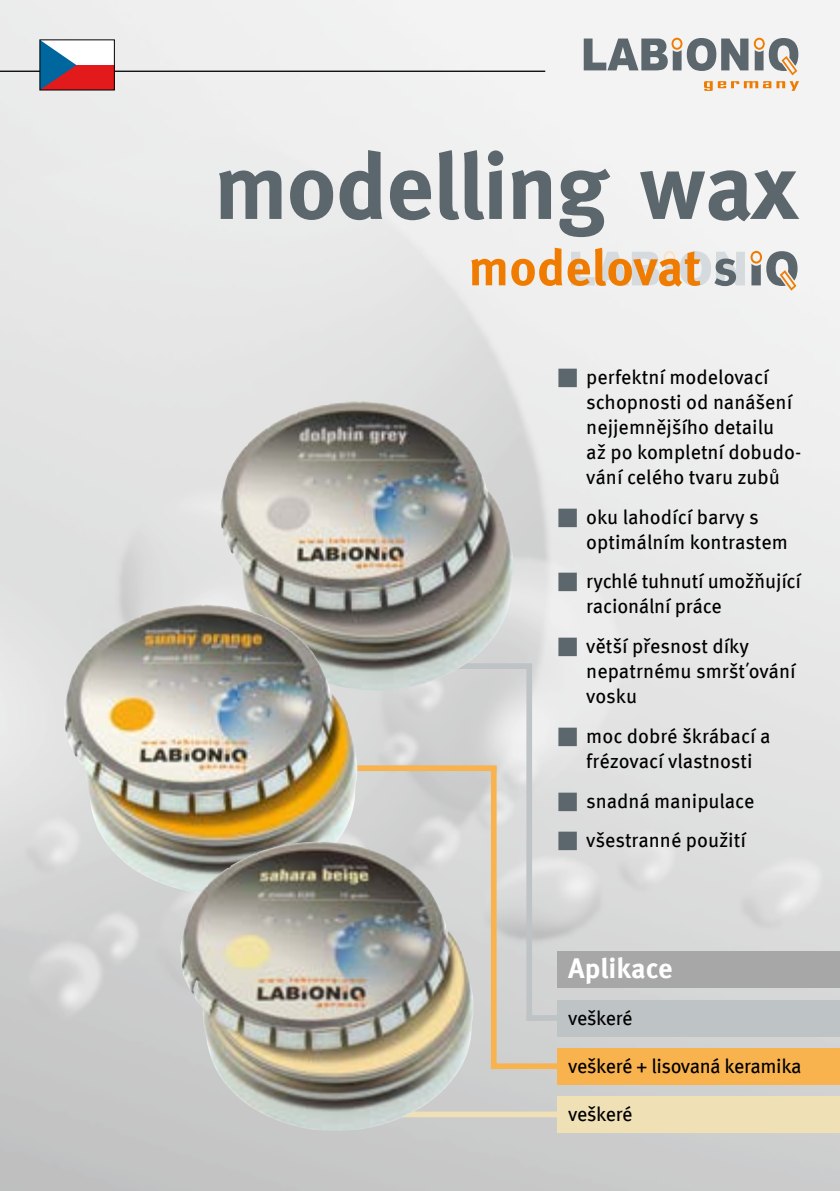
<style>
.page{position:relative;width:840px;height:1191px;background:#fff}
.page>*{position:absolute;margin:0;border:0;box-sizing:border-box;transform-origin:0 0}
.t1{font:700 93px "Meta";color:#5c676d}
.t2{font:700 50.8px "Meta OFC";color:#ef7c00}
.t3{font:700 28px "Meta OFC";color:#fff}
.t4{font:20px/25px "Meta OFC";letter-spacing:-.005em;color:#000}
.t5{font:20px "Meta OFC";letter-spacing:-.025em;color:#000}
.s1{color:#5c676d}
</style>
<div class="page">
<img style="left:0;top:0;width:839px;height:1191px">
<hr style="left:0;top:71px;width:545px;height:1px;background:#000">
<svg style="left:583px;top:38px;width:215px;height:53px"></svg>
<div style="left:557px;top:951px;width:282px;height:37px;background:#a7a7a8"></div>
<div style="left:557px;top:999px;width:282px;height:37px;background:#bec3c6"></div>
<div style="left:557px;top:1047px;width:282px;height:37px;background:#f9b34e"></div>
<div style="left:557px;top:1096px;width:282px;height:36px;background:#efe1b5"></div>
<div style="left:526px;top:664px;width:5px;height:356px;background:#bec3c6"></div>
<div style="left:454px;top:663px;width:77px;height:6px;background:#bec3c6"></div>
<div style="left:526px;top:1015px;width:36px;height:5px;background:#bec3c6"></div>
<div style="left:490px;top:766px;width:6px;height:303px;background:#f9b34e"></div>
<div style="left:348px;top:765px;width:148px;height:6px;background:#f9b34e"></div>
<div style="left:491px;top:1063px;width:69px;height:6px;background:#f9b34e"></div>
<div style="left:391px;top:1111px;width:169px;height:6px;background:#efe1b5"></div>
<img style="left:265px;top:401px;width:89px;height:28px">
<img style="left:110px;top:604px;width:95px;height:28px">
<img style="left:229px;top:841px;width:92px;height:26px">
<svg style="left:570px;top:251px;width:174px;height:35px"></svg>
<svg style="left:750px;top:251px;width:47px;height:40px"></svg>
<svg style="left:42px;top:42px;width:70px;height:46px"></svg>
<p class="t1" style="left:214px;top:133px;width:583px">modelling wax</p>
<p class="t2" style="left:468px;top:235px;width:271px">modelovat <span class="s1">s</span></p>
<p class="t4" style="left:586px;top:364px;width:216px;text-indent:-28px"><span class="s1">■</span> perfektní modelovací schopnosti od nanášení nejjemnějšího detailu<br>až po kompletní dobudo&shy;vání celého tvaru zubů</p>
<p class="t4" style="left:586px;top:504px;width:203px;text-indent:-28px"><span class="s1">■</span> oku lahodící barvy s optimálním kontrastem</p>
<p class="t4" style="left:586px;top:569px;width:216px;text-indent:-28px"><span class="s1">■</span> rychlé tuhnutí umožňující racionální práce</p>
<p class="t4" style="left:586px;top:634px;width:211px;text-indent:-28px"><span class="s1">■</span> větší přesnost díky nepatrnému smršt΄ování vosku</p>
<p class="t4" style="left:557px;top:723px;width:214px;text-align:center"><span class="s1">■</span> moc dobré škrábací a frézovací vlastnosti</p>
<p class="t4" style="left:557px;top:788px;width:198px"><span class="s1">■</span> snadná manipulace</p>
<p class="t4" style="left:557px;top:828px;width:189px"><span class="s1">■</span> všestranné použití</p>
<p class="t3" style="left:567px;top:951px;width:106px">Aplikace</p>
<p class="t5" style="left:567px;top:1005px;width:66px">veškeré</p>
<p class="t5" style="left:567px;top:1053px;width:235px">veškeré + lisovaná keramika</p>
<p class="t5" style="left:567px;top:1101px;width:66px">veškeré</p>
</div>
